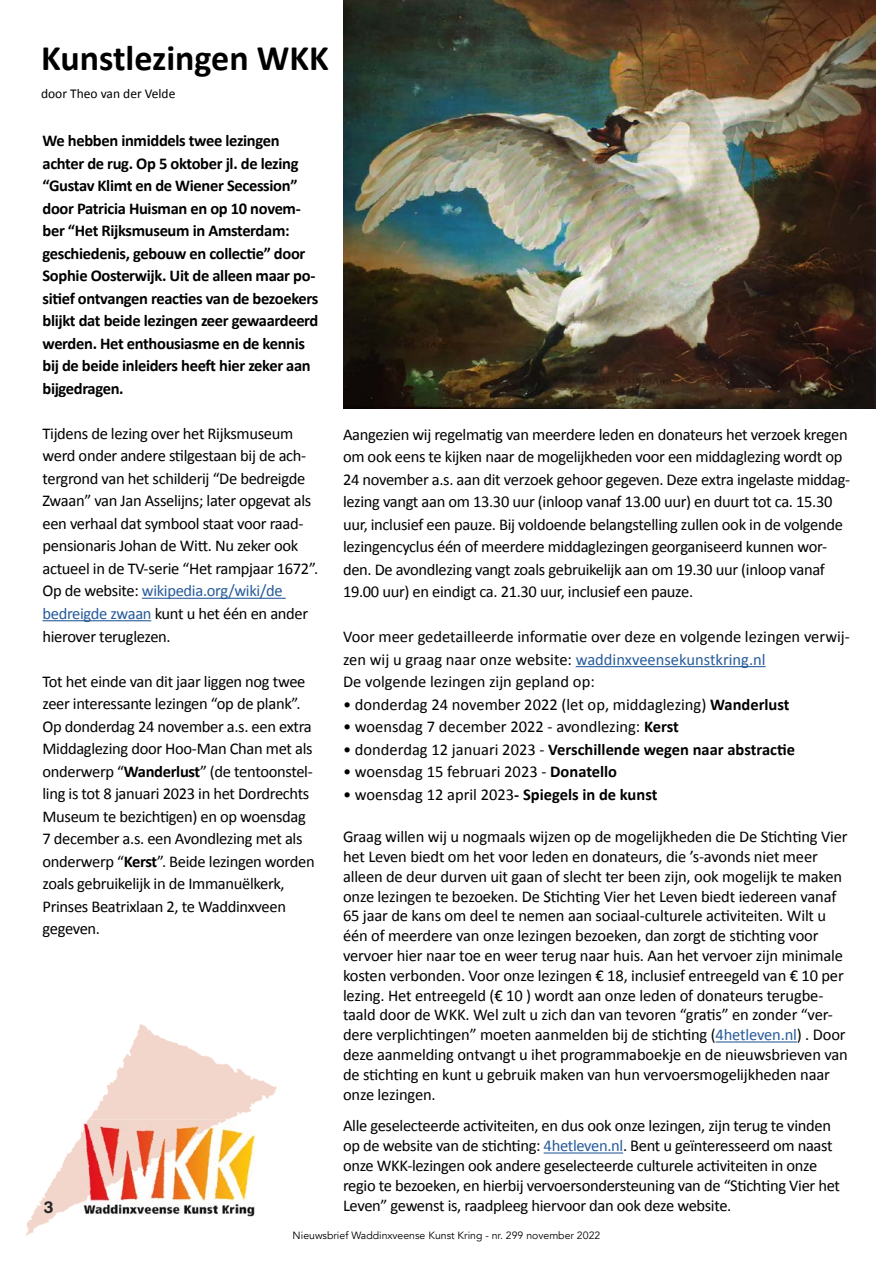
<style>
.page{position:relative;width:893px;height:1263px;background:#fff}
.page>*{position:absolute;margin:0;border:0;box-sizing:border-box;transform-origin:0 0}
.t1{font:700 36px "Calibri";color:#000}
.t2{font:16.5px/22.5px "Calibri";letter-spacing:-.02em;color:#000}
.t3{font:700 16.5px/22.5px "Calibri";letter-spacing:-.02em;color:#000}
.t4{font:16.5px/22.5px "Calibri";color:#000}
.t5{font:700 16.5px "Calibri";color:#000}
.t6{font:700 16.5px "Helvetica Rounded";color:#272627}
.t7{font:13.5px "Calibri";color:#000}
.t8{font:10.5px "Avenir";color:#000}
.s1{color:#275b9b}
.s2{font-weight:700}
.s3{font-weight:400}
</style>
<div class="page">
<img style="left:26px;top:1024px;width:251px;height:212px">
<img style="left:81px;top:1119px;width:175px;height:97px">
<hr style="left:142px;top:598px;width:144px;height:1px;background:#275b9b">
<hr style="left:43px;top:620px;width:108px;height:1px;background:#275b9b">
<hr style="left:576px;top:666px;width:190px;height:1px;background:#275b9b">
<hr style="left:716px;top:1041px;width:81px;height:1px;background:#275b9b">
<hr style="left:544px;top:1152px;width:79px;height:1px;background:#275b9b">
<img style="left:343px;top:0;width:533px;height:409px">
<h1 class="t1" style="left:41px;top:35px;width:289px">Kunstlezingen WKK</h1>
<p class="t7" style="left:41px;top:85px;width:136px">door Theo van der Velde</p>
<p class="t3" style="left:43px;top:130px;width:277px">We hebben inmiddels twee lezingen achter de rug. Op 5 oktober jl. de lezing “Gustav Klimt en de Wiener Secession” door Patricia Huisman en op 10 novem&shy;ber “Het Rijksmuseum in Amsterdam: geschiedenis, gebouw en collectie” door Sophie Oosterwijk. Uit de alleen maar po&shy;sitief ontvangen reacties van de bezoekers blijkt dat beide lezingen zeer gewaardeerd werden. Het enthousiasme en de kennis bij de beide inleiders heeft hier zeker aan bijgedragen.</p>
<p class="t2" style="left:43px;top:422px;width:277px">Tijdens de lezing over het Rijksmuseum werd onder andere stilgestaan bij de ach&shy;tergrond van het schilderij “De bedreigde Zwaan” van Jan Asselijns; later opgevat als een verhaal dat symbool staat voor raad&shy;pensionaris Johan de Witt. Nu zeker ook actueel in de TV-serie “Het rampjaar 1672”.<br>Op de website: <span class="s1">wikipedia.org/wiki/de bedreigde zwaan</span> kunt u het één en ander hierover teruglezen.</p>
<p class="t2" style="left:43px;top:670px;width:274px">Tot het einde van dit jaar liggen nog twee zeer interessante lezingen “op de plank”.<br>Op donderdag 24 november a.s. een extra Middaglezing door Hoo-Man Chan met als onderwerp “<span class="s2">Wanderlust</span>” (de tentoonstel&shy;ling is tot 8 januari 2023 in het Dordrechts Museum te bezichtigen) en op woensdag 7 december a.s. een Avondlezing met als onderwerp “<span class="s2">Kerst</span>”. Beide lezingen worden zoals gebruikelijk in de Immanuëlkerk, Prinses Beatrixlaan 2, te Waddinxveen gegeven.</p>
<p class="t6" style="left:44px;top:1197px;width:11px">3</p>
<p class="t2" style="left:343px;top:423px;width:509px">Aangezien wij regelmatig van meerdere leden en donateurs het verzoek kregen om ook eens te kijken naar de mogelijkheden voor een middaglezing wordt op 24 november a.s. aan dit verzoek gehoor gegeven. Deze extra ingelaste middag&shy;lezing vangt aan om 13.30 uur (inloop vanaf 13.00 uur) en duurt tot ca. 15.30 uur, inclusief een pauze. Bij voldoende belangstelling zullen ook in de volgende lezingencyclus één of meerdere middaglezingen georganiseerd kunnen wor&shy;den. De avondlezing vangt zoals gebruikelijk aan om 19.30 uur (inloop vanaf 19.00 uur) en eindigt ca. 21.30 uur, inclusief een pauze.</p>
<p class="t4" style="left:343px;top:626px;width:508px">Voor meer gedetailleerde informatie over deze en volgende lezingen verwij&shy;zen wij u graag naar onze website: <span class="s1">waddinxveensekunstkring.nl<br></span>De volgende lezingen zijn gepland op:</p>
<p class="t4" style="left:343px;top:693px;width:448px">• donderdag 24 november 2022 (let op, middaglezing) <span class="s2">Wanderlust</span></p>
<p class="t4" style="left:343px;top:716px;width:337px">• woensdag 7 december 2022 - avondlezing: <span class="s2">Kerst</span></p>
<p class="t5" style="left:343px;top:739px;width:453px"><span class="s3">• donderdag 12 januari 2023 -</span> Verschillende wegen naar abstractie</p>
<p class="t4" style="left:343px;top:761px;width:276px">• woensdag 15 februari 2023 - <span class="s2">Donatello</span></p>
<p class="t4" style="left:343px;top:783px;width:316px">• woensdag 12 april 2023<span class="s2">- Spiegels in de kunst</span></p>
<p class="t2" style="left:343px;top:827px;width:506px;line-height:19.8px">Graag willen wij u nogmaals wijzen op de mogelijkheden die De Stichting Vier het Leven biedt om het voor leden en donateurs, die ’s-avonds niet meer alleen de deur durven uit gaan of slecht ter been zijn, ook mogelijk te maken onze lezingen te bezoeken. De Stichting Vier het Leven biedt iedereen vanaf 65 jaar de kans om deel te nemen aan sociaal-culturele activiteiten. Wilt u één of meerdere van onze lezingen bezoeken, dan zorgt de stichting voor vervoer hier naar toe en weer terug naar huis. Aan het vervoer zijn minimale kosten verbonden. Voor onze lezingen € 18, inclusief entreegeld van € 10 per lezing. Het entreegeld (€ 10 ) wordt aan onze leden of donateurs terugbe&shy;taald door de WKK. Wel zult u zich dan van tevoren “gratis” en zonder “ver&shy;dere verplichtingen” moeten aanmelden bij de stichting (<span class="s1">4hetleven.nl</span>) . Door deze aanmelding ontvangt u ihet programmaboekje en de nieuwsbrieven van de stichting en kunt u gebruik maken van hun vervoersmogelijkheden naar onze lezingen.</p>
<p class="t2" style="left:343px;top:1116px;width:498px;line-height:19.8px">Alle geselecteerde activiteiten, en dus ook onze lezingen, zijn terug te vinden op de website van de stichting: <span class="s1">4hetleven.nl</span>. Bent u geïnteresseerd om naast onze WKK-lezingen ook andere geselecteerde culturele activiteiten in onze regio te bezoeken, en hierbij vervoersondersteuning van de “Stichting Vier het Leven” gewenst is, raadpleeg hiervoor dan ook deze website.</p>
<p class="t8" style="left:293px;top:1229px;width:309px">Nieuwsbrief Waddinxveense Kunst Kring - nr. 299 november 2022</p>
</div>
